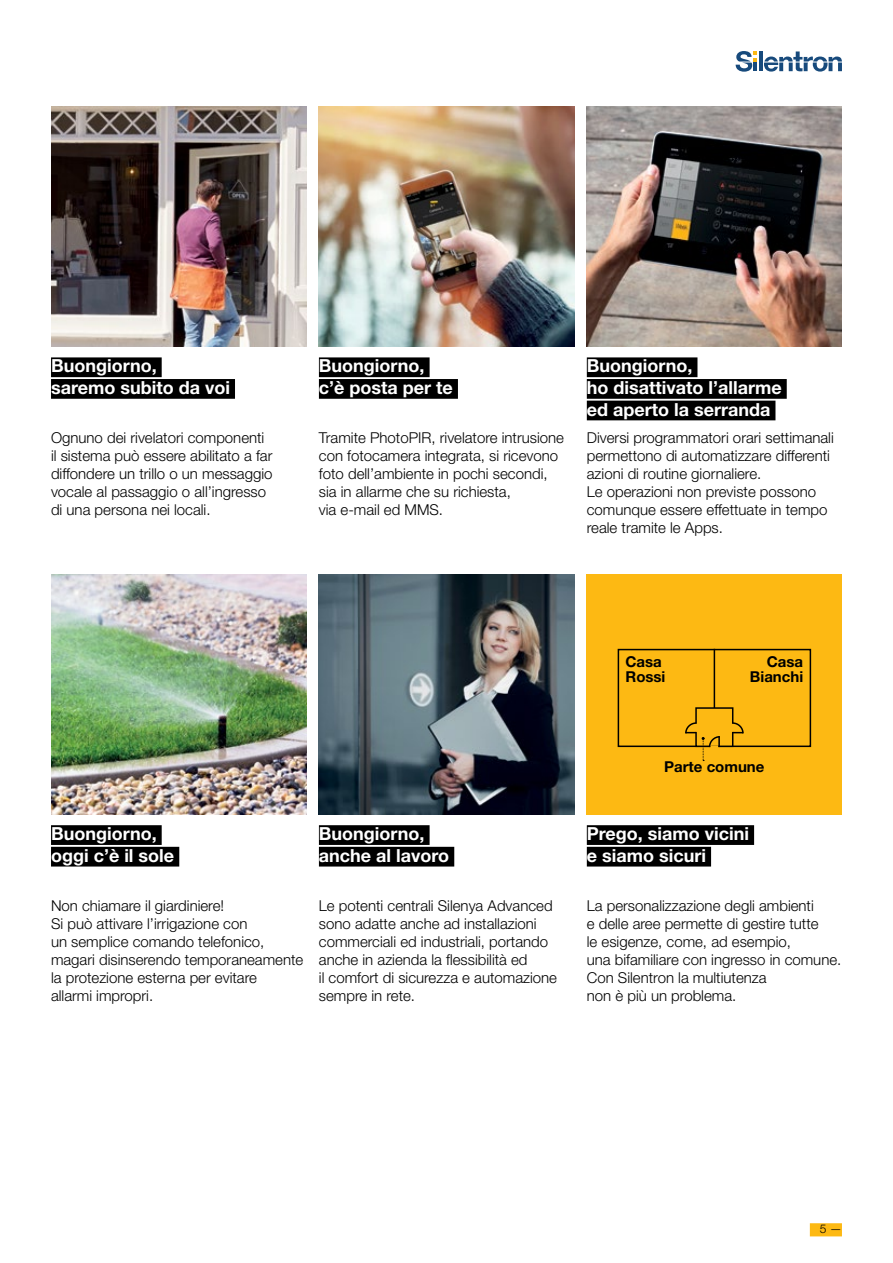
<style>
.page{position:relative;width:893px;height:1263px;background:#fff}
.page>*{position:absolute;margin:0;border:0;box-sizing:border-box;transform-origin:0 0}
.t1{font:700 18px/21.6px "Helvetica Neue LT Std";color:#fff}
.t2{font:300 15px/18px "Helvetica Neue LT Std";color:#000}
.t3{font:700 15px/15px "Helvetica Neue LT Std";color:#000}
.t4{font:300 12px "Helvetica Neue LT Std";color:#000}
</style>
<div class="page">
<div style="left:810px;top:1223px;width:32px;height:13px;background:#fdb913"></div>
<img style="left:51px;top:106px;width:255px;height:241px">
<img style="left:587px;top:106px;width:255px;height:241px">
<img style="left:319px;top:106px;width:255px;height:241px">
<img style="left:51px;top:574px;width:255px;height:241px">
<img style="left:319px;top:574px;width:255px;height:241px">
<div style="left:587px;top:574px;width:255px;height:241px;background:#fdb913"></div>
<svg style="left:736px;top:51px;width:106px;height:21px"></svg>
<div style="left:618px;top:649px;width:193px;height:98px;border:2px solid #000"></div>
<hr style="left:714px;top:649px;width:1px;height:59px;background:#000">
<div style="left:695px;top:707px;width:38px;height:17px;border:2px solid #000"></div>
<svg style="left:684px;top:721px;width:60px;height:40px"></svg>
<div style="left:51px;top:357px;width:111px;height:20px;background:#000"></div>
<div style="left:51px;top:379px;width:184px;height:20px;background:#000"></div>
<div style="left:587px;top:357px;width:110px;height:20px;background:#000"></div>
<div style="left:587px;top:379px;width:200px;height:20px;background:#000"></div>
<div style="left:587px;top:401px;width:188px;height:19px;background:#000"></div>
<div style="left:319px;top:357px;width:111px;height:20px;background:#000"></div>
<div style="left:319px;top:379px;width:139px;height:20px;background:#000"></div>
<div style="left:51px;top:825px;width:111px;height:20px;background:#000"></div>
<div style="left:51px;top:847px;width:128px;height:19px;background:#000"></div>
<div style="left:319px;top:825px;width:111px;height:20px;background:#000"></div>
<div style="left:319px;top:847px;width:135px;height:19px;background:#000"></div>
<div style="left:587px;top:825px;width:167px;height:20px;background:#000"></div>
<div style="left:587px;top:847px;width:124px;height:19px;background:#000"></div>
<p class="t1" style="left:51px;top:355px;width:180px">Buongiorno,<br>saremo subito da voi</p>
<p class="t1" style="left:587px;top:355px;width:196px">Buongiorno,<br>ho disattivato l’allarme ed aperto la serranda</p>
<p class="t1" style="left:319px;top:355px;width:136px">Buongiorno, c’è posta per te</p>
<p class="t2" style="left:51px;top:429px;width:223px">Ognuno dei rivelatori componenti il sistema può essere abilitato a far diffondere un trillo o un messaggio vocale al passaggio o all’ingresso di una persona nei locali.</p>
<p class="t2" style="left:587px;top:429px;width:248px">Diversi programmatori orari settimanali permettono di automatizzare differenti azioni di routine giornaliere.<br>Le operazioni non previste possono comunque essere effettuate in tempo reale tramite le Apps.</p>
<p class="t2" style="left:319px;top:429px;width:247px">Tramite PhotoPIR, rivelatore intrusione con fotocamera integrata, si ricevono foto dell’ambiente in pochi secondi, sia in allarme che su richiesta,<br>via e-mail ed MMS.</p>
<p class="t3" style="left:625px;top:653px;width:41px">Casa<br>Rossi</p>
<p class="t3" style="left:750px;top:653px;width:55px;text-align:right">Casa<br>Bianchi</p>
<p class="t3" style="left:664px;top:759px;width:102px">Parte comune</p>
<p class="t1" style="left:51px;top:823px;width:125px">Buongiorno, oggi c’è il sole</p>
<p class="t1" style="left:319px;top:823px;width:132px">Buongiorno, anche al lavoro</p>
<p class="t1" style="left:587px;top:823px;width:164px">Prego, siamo vicini e siamo sicuri</p>
<p class="t2" style="left:587px;top:896px;width:256px">La personalizzazione degli ambienti<br>e delle aree permette di gestire tutte<br>le esigenze, come, ad esempio,<br>una bifamiliare con ingresso in comune.<br>Con Silentron la multiutenza<br>non è più un problema.</p>
<p class="t2" style="left:51px;top:896px;width:254px">Non chiamare il giardiniere!<br>Si può attivare l’irrigazione con<br>un semplice comando telefonico, magari disinserendo temporaneamente la protezione esterna per evitare<br>allarmi impropri.</p>
<p class="t2" style="left:319px;top:896px;width:240px">Le potenti centrali Silenya Advanced sono adatte anche ad installazioni commerciali ed industriali, portando anche in azienda la flessibilità ed<br>il comfort di sicurezza e automazione sempre in rete.</p>
<p class="t4" style="left:820px;top:1222px;width:24px">5 —</p>
</div>
